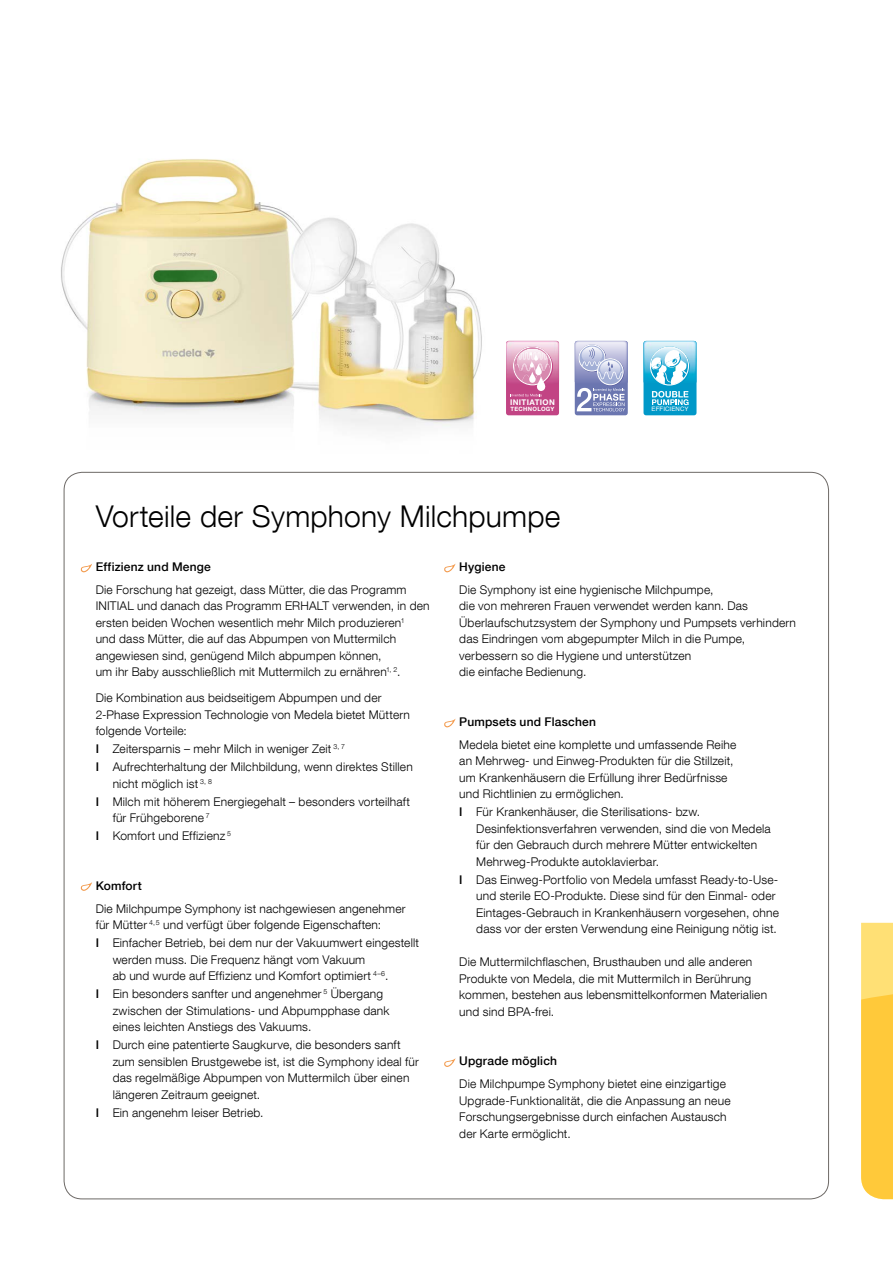
<style>
.page{position:relative;width:893px;height:1263px;background:#fff}
.page>*{position:absolute;margin:0;border:0;box-sizing:border-box;transform-origin:0 0}
.t1{font:300 30px "Helvetica Neue LT Com";letter-spacing:.005em;color:#000}
.t2{font:300 12px/16.5px "Helvetica Neue LT Com";letter-spacing:.015em;color:#000}
.t3{font:500 12px "Helvetica Neue LT Com";letter-spacing:.015em;color:#000}
.t4{font:700 7.8px "Helvetica Neue LT Com";letter-spacing:.045em;color:#fff}
.t5{font:6.15px "Helvetica";letter-spacing:.015em;color:#fff}
.t6{font:700 5.85px "Helvetica Neue LT Com";letter-spacing:.05em;color:#fff}
.s1{font-weight:500}
</style>
<div class="page">
<svg style="left:861px;top:923px;width:32px;height:276px;background:#ffd04c"></svg>
<img style="left:61px;top:159px;width:445px;height:323px">
<svg style="left:81px;top:564px;width:11px;height:8px"></svg>
<svg style="left:81px;top:882px;width:11px;height:9px"></svg>
<svg style="left:444px;top:563px;width:12px;height:9px"></svg>
<svg style="left:444px;top:718px;width:12px;height:9px"></svg>
<svg style="left:444px;top:1058px;width:12px;height:9px"></svg>
<div style="left:643px;top:341px;width:53px;height:74px;background:#0098c8;border-radius:3px"></div>
<img style="left:643px;top:341px;width:53px;height:43px">
<svg style="left:652px;top:391px;width:37px;height:14px"></svg>
<svg style="left:650px;top:346px;width:39px;height:39px"></svg>
<div style="left:575px;top:341px;width:53px;height:74px;background:#6b76b0;border-radius:3px"></div>
<img style="left:575px;top:341px;width:53px;height:43px">
<svg style="left:577px;top:344px;width:48px;height:67px"></svg>
<div style="left:506px;top:341px;width:53px;height:74px;background:#c24484;border-radius:3px"></div>
<img style="left:506px;top:341px;width:53px;height:41px">
<svg style="left:510px;top:346px;width:43px;height:51px"></svg>
<p class="t4" style="left:510px;top:397px;width:46px">INITIATION</p>
<p class="t6" style="left:510px;top:406px;width:45px">TECHNOLOGY</p>
<h1 class="t1" style="left:96px;top:498px;width:466px">Vorteile der Symphony Milchpumpe</h1>
<p class="t5" style="left:652px;top:404px;width:39px">EFFICIENCY</p>
<p class="t3" style="left:96px;top:559px;width:117px">Effizienz und Menge</p>
<p class="t2" style="left:96px;top:581px;width:336px">Die Forschung hat gezeigt, dass Mütter, die das Programm INITIAL und danach das Programm ERHALT verwenden, in den ersten beiden Wochen wesentlich mehr Milch produzieren<sup>1<br></sup>und dass Mütter, die auf das Abpumpen von Muttermilch angewiesen sind, genügend Milch abpumpen können,<br>um ihr Baby ausschließlich mit Muttermilch zu ernähren<sup>1,</sup> <sup>2</sup>.</p>
<p class="t2" style="left:96px;top:689px;width:316px">Die Kombination aus beidseitigem Abpumpen und der<br>2-Phase Expression Technologie von Medela bietet Müttern folgende Vorteile:</p>
<p class="t2" style="left:96px;top:740px;width:319px;line-height:18px"><span class="s1">I</span> Zeitersparnis – mehr Milch in weniger Zeit <sup>3,</sup> <sup>7<br></sup><span class="s1">I</span> Aufrechterhaltung der Milchbildung, wenn direktes Stillen</p>
<p class="t2" style="left:96px;top:774px;width:316px;line-height:18px;text-indent:17px">nicht möglich ist <sup>3,</sup> <sup>8<br></sup><span class="s1">I</span> Milch mit höherem Energiegehalt – besonders vorteilhaft</p>
<p class="t2" style="left:96px;top:809px;width:137px;line-height:18px;text-align:center">für Frühgeborene <sup>7<br></sup><span class="s1">I</span> Komfort und Effizienz <sup>5</sup></p>
<p class="t3" style="left:96px;top:878px;width:48px">Komfort</p>
<p class="t2" style="left:96px;top:900px;width:311px">Die Milchpumpe Symphony ist nachgewiesen angenehmer für Mütter <sup>4,5</sup> und verfügt über folgende Eigenschaften:</p>
<p class="t2" style="left:113px;top:934px;width:308px;text-indent:-17px"><span class="s1">I</span> Einfacher Betrieb, bei dem nur der Vakuumwert eingestellt werden muss. Die Frequenz hängt vom Vakuum<br>ab und wurde auf Effizienz und Komfort optimiert <sup>4–6</sup>.</p>
<p class="t2" style="left:113px;top:985px;width:278px;text-indent:-17px"><span class="s1">I</span> Ein besonders sanfter und angenehmer <sup>5</sup> Übergang zwischen der Stimulations- und Abpumpphase dank eines leichten Anstiegs des Vakuums.</p>
<p class="t2" style="left:113px;top:1036px;width:308px;text-indent:-17px"><span class="s1">I</span> Durch eine patentierte Saugkurve, die besonders sanft zum sensiblen Brustgewebe ist, ist die Symphony ideal für das regelmäßige Abpumpen von Muttermilch über einen längeren Zeitraum geeignet.</p>
<p class="t2" style="left:96px;top:1104px;width:169px"><span class="s1">I</span> Ein angenehm leiser Betrieb.</p>
<p class="t3" style="left:459px;top:559px;width:48px">Hygiene</p>
<p class="t2" style="left:459px;top:581px;width:338px">Die Symphony ist eine hygienische Milchpumpe,<br>die von mehreren Frauen verwendet werden kann. Das Überlaufschutzsystem der Symphony und Pumpsets verhindern das Eindringen vom abgepumpter Milch in die Pumpe, verbessern so die Hygiene und unterstützen<br>die einfache Bedienung.</p>
<p class="t3" style="left:459px;top:714px;width:138px">Pumpsets und Flaschen</p>
<p class="t2" style="left:459px;top:736px;width:279px">Medela bietet eine komplette und umfassende Reihe an Mehrweg- und Einweg-Produkten für die Stillzeit, um Krankenhäusern die Erfüllung ihrer Bedürfnisse und Richtlinien zu ermöglichen.</p>
<p class="t2" style="left:476px;top:803px;width:296px;text-indent:-17px"><span class="s1">I</span> Für Krankenhäuser, die Sterilisations- bzw.<br>Desinfektionsverfahren verwenden, sind die von Medela für den Gebrauch durch mehrere Mütter entwickelten Mehrweg-Produkte autoklavierbar.</p>
<p class="t2" style="left:476px;top:871px;width:304px;text-indent:-17px"><span class="s1">I</span> Das Einweg-Portfolio von Medela umfasst Ready-to-Use&shy;und sterile EO-Produkte. Diese sind für den Einmal- oder Eintages-Gebrauch in Krankenhäusern vorgesehen, ohne dass vor der ersten Verwendung eine Reinigung nötig ist.</p>
<p class="t2" style="left:459px;top:953px;width:309px">Die Muttermilchflaschen, Brusthauben und alle anderen Produkte von Medela, die mit Muttermilch in Berührung kommen, bestehen aus lebensmittelkonformen Materialien und sind BPA-frei.</p>
<p class="t3" style="left:459px;top:1054px;width:99px">Upgrade möglich</p>
<p class="t2" style="left:459px;top:1075px;width:273px">Die Milchpumpe Symphony bietet eine einzigartige Upgrade-Funktionalität, die die Anpassung an neue Forschungsergebnisse durch einfachen Austausch der Karte ermöglicht.</p>
</div>
